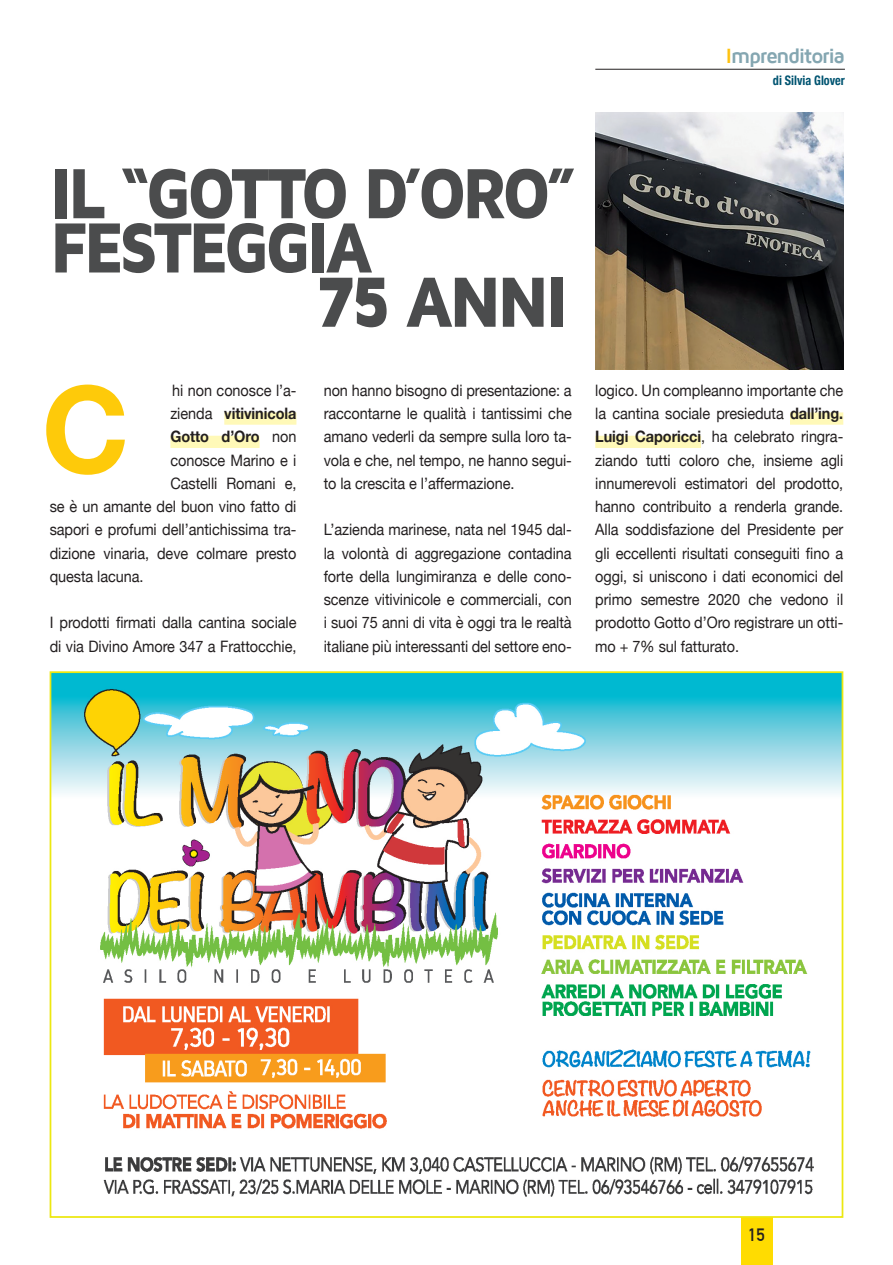
<style>
.page{position:relative;width:893px;height:1265px;background:#fff}
.page>*{position:absolute;margin:0;border:0;box-sizing:border-box;transform-origin:0 0}
.t1{font:700 120.75px "Helvetica Neue";color:#feca0a}
.t2{font:900 73.5px "Maven Pro";letter-spacing:-.07em;color:#4b4c4d;scale:.9 1}
.t3{font:700 21.18px "Maven Pro";letter-spacing:-.06em;color:#84a6b1}
.t4{font:700 17.5px "DIN Alternate";color:#231f20}
.t5{font:15.75px/23.3px "Helvetica Neue";letter-spacing:-.005em;color:#231f20;text-align:justify;scale:.92 1}
.t6{font:700 15.75px "Helvetica Neue";letter-spacing:-.005em;color:#231f20;scale:.92 1}
.t7{font:700 condensed 13.12px "Helvetica Neue";color:#005471;scale:.93 1}
.s1{color:#fec210}
.s2{font-weight:400}
.s3{font-weight:700}
</style>
<div class="page">
<div style="left:741px;top:1215px;width:31px;height:50px;background:#ffdc01"></div>
<div style="left:224px;top:412px;width:72px;height:13px;background:#fff9b8"></div>
<div style="left:170px;top:436px;width:90px;height:12px;background:#fff9b8"></div>
<div style="left:790px;top:412px;width:53px;height:13px;background:#fff9b8"></div>
<div style="left:595px;top:436px;width:106px;height:12px;background:#fff9b8"></div>
<img style="left:53px;top:674px;width:787px;height:523px">
<hr style="left:595px;top:69px;width:250px;height:1px;background:#231f20">
<img style="left:595px;top:112px;width:248px;height:258px">
<p class="t3" style="left:726px;top:45px;width:121px"><span class="s1">I</span>mprenditoria</p>
<p class="t7" style="left:773px;top:70px;width:79px">di Silvia Glover</p>
<p class="t2" style="left:50px;top:154px;width:587px">IL “GOTTO D’ORO”</p>
<p class="t2" style="left:50px;top:208px;width:361px">FESTEGGIA</p>
<p class="t2" style="left:316px;top:262px;width:282px">75 ANNI</p>
<p class="t5" style="left:172px;top:379px;width:137px">hi non conosce l’a-</p>
<p class="t6" style="left:170px;top:401px;width:138px"><span class="s2">zienda</span> vitivinicola</p>
<p class="t6" style="left:170px;top:424px;width:138px">Gotto d’Oro <span class="s2">non</span></p>
<p class="t5" style="left:170px;top:449px;width:138px">conosce Marino e i</p>
<p class="t5" style="left:170px;top:472px;width:138px">Castelli Romani e,</p>
<p class="t5" style="left:50px;top:496px;width:270px">se è un amante del buon vino fatto di</p>
<p class="t5" style="left:50px;top:519px;width:270px">sapori e profumi dell’antichissima tra-</p>
<p class="t5" style="left:50px;top:542px;width:270px">dizione vinaria, deve colmare presto</p>
<p class="t5" style="left:50px;top:566px;width:103px">questa lacuna.</p>
<p class="t5" style="left:50px;top:612px;width:270px">I prodotti firmati dalla cantina sociale di via Divino Amore 347 a Frattocchie,</p>
<p class="t1" style="left:42px;top:335px;width:89px">C</p>
<p class="t5" style="left:324px;top:379px;width:271px">non hanno bisogno di presentazione: a raccontarne le qualità i tantissimi che amano vederli da sempre sulla loro ta&shy;vola e che, nel tempo, ne hanno segui&shy;to la crescita e l’affermazione.</p>
<p class="t5" style="left:324px;top:519px;width:271px">L’azienda marinese, nata nel 1945 dal&shy;la volontà di aggregazione contadina forte della lungimiranza e delle cono&shy;scenze vitivinicole e commerciali, con i suoi 75 anni di vita è oggi tra le realtà italiane più interessanti del settore eno-</p>
<p class="t5" style="left:595px;top:379px;width:271px">logico. Un compleanno importante che la cantina sociale presieduta <span class="s3">dall’ing.<br>Luigi Caporicci</span>, ha celebrato ringra&shy;ziando tutti coloro che, insieme agli innumerevoli estimatori del prodotto, hanno contribuito a renderla grande.<br>Alla soddisfazione del Presidente per gli eccellenti risultati conseguiti fino a oggi, si uniscono i dati economici del primo semestre 2020 che vedono il prodotto Gotto d’Oro registrare un otti&shy;mo + 7% sul fatturato.</p>
<p class="t4" style="left:748px;top:1222px;width:18px">15</p>
</div>
